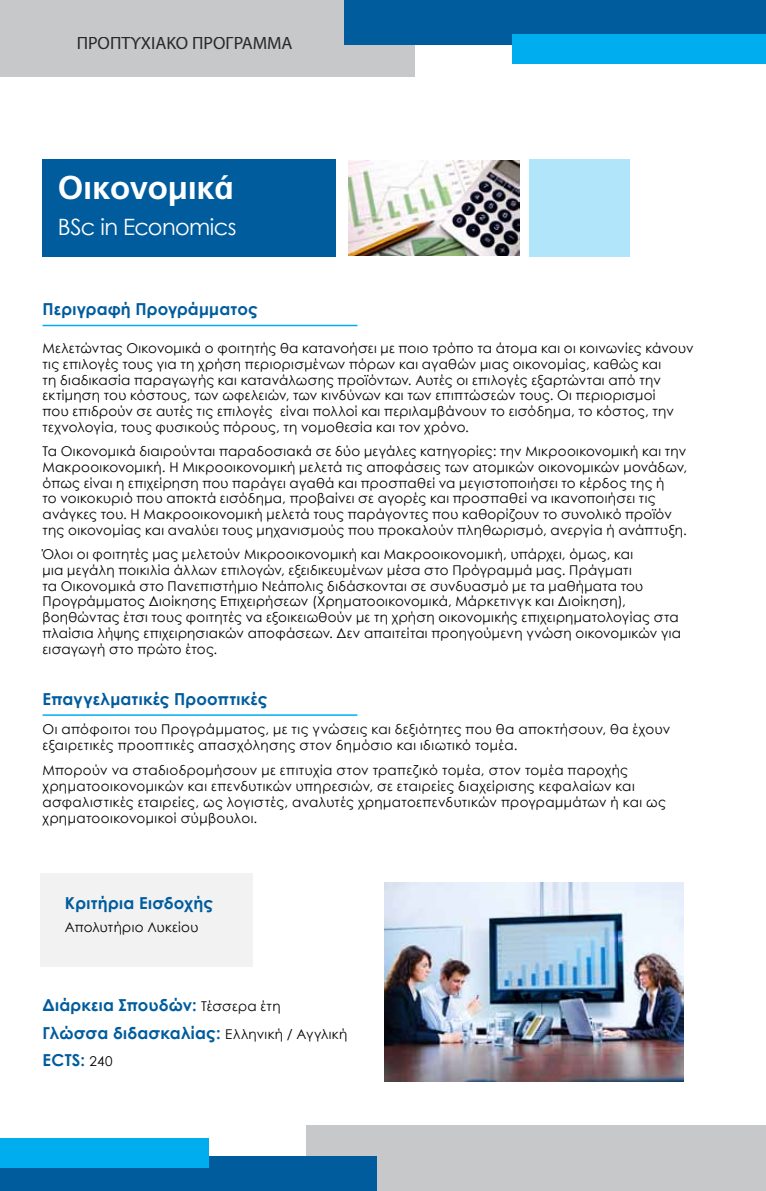
<style>
.page{position:relative;width:766px;height:1191px;background:#fff}
.page>*{position:absolute;margin:0;border:0;box-sizing:border-box;transform-origin:0 0}
.t1{font:700 33px "PF Catalog";letter-spacing:-.01em;color:#fff}
.t2{font:22.5px "Century Gothic";letter-spacing:-.025em;color:#fff}
.t3{font:18px "Myriad Pro";color:#000}
.t4{font:700 16.5px/27.8px "Century Gothic";letter-spacing:.01em;color:#005c9d}
.t5{font:13.5px/15.8px "Century Gothic";letter-spacing:.02em;color:#000}
.s1{font-weight:400;font-size:13.5px;color:#000}
</style>
<div class="page">
<div style="left:0;top:0;width:415px;height:77px;background:#c7c8ca"></div>
<div style="left:344px;top:0;width:421px;height:45px;background:#005c9d"></div>
<div style="left:512px;top:34px;width:253px;height:30px;background:#00aeef"></div>
<div style="left:306px;top:1125px;width:459px;height:66px;background:#c7c8ca"></div>
<div style="left:0;top:1157px;width:376px;height:34px;background:#005c9d"></div>
<div style="left:0;top:1137px;width:208px;height:30px;background:#00aeef"></div>
<div style="left:43px;top:160px;width:293px;height:97px;background:#005c9d"></div>
<hr style="left:43px;top:325px;width:314px;height:1px;background:#00aeef">
<hr style="left:43px;top:714px;width:314px;height:2px;background:#00aeef">
<div style="left:40px;top:873px;width:213px;height:93px;background:#f2f2f2"></div>
<img style="left:348px;top:160px;width:171px;height:95px">
<img style="left:384px;top:883px;width:299px;height:198px">
<div style="left:529px;top:159px;width:100px;height:97px;background:#b0e5fa"></div>
<h3 class="t3" style="left:77px;top:32px;width:217px">ΠΡΟΠΤΥΧΙΑΚΟ ΠΡΟΓΡΑΜΜΑ</h3>
<h1 class="t1" style="left:58px;top:168px;width:178px">Οικονομικά</h1>
<h2 class="t2" style="left:58px;top:211px;width:180px">BSc in Economics</h2>
<p class="t4" style="left:43px;top:294px;width:216px">Περιγραφή Προγράμματος</p>
<p class="t5" style="left:43px;top:340px;width:652px">Μελετώντας Οικονομικά ο φοιτητής θα κατανοήσει με ποιο τρόπο τα άτομα και οι κοινωνίες κάνουν τις επιλογές τους για τη χρήση περιορισμένων πόρων και αγαθών μιας οικονομίας, καθώς και<br>τη διαδικασία παραγωγής και κατανάλωσης προϊόντων. Αυτές οι επιλογές εξαρτώνται από την εκτίμηση του κόστους, των ωφελειών, των κινδύνων και των επιπτώσεών τους. Οι περιορισμοί<br>που επιδρούν σε αυτές τις επιλογές είναι πολλοί και περιλαμβάνουν το εισόδημα, το κόστος, την τεχνολογία, τους φυσικούς πόρους, τη νομοθεσία και τον χρόνο.</p>
<p class="t5" style="left:43px;top:443px;width:646px">Τα Οικονομικά διαιρούνται παραδοσιακά σε δύο μεγάλες κατηγορίες: την Μικροοικονομική και την Μακροοικονομική. Η Μικροοικονομική μελετά τις αποφάσεις των ατομικών οικονομικών μονάδων, όπως είναι η επιχείρηση που παράγει αγαθά και προσπαθεί να μεγιστοποιήσει το κέρδος της ή<br>το νοικοκυριό που αποκτά εισόδημα, προβαίνει σε αγορές και προσπαθεί να ικανοποιήσει τις ανάγκες του. Η Μακροοικονομική μελετά τους παράγοντες που καθορίζουν το συνολικό προϊόν της οικονομίας και αναλύει τους μηχανισμούς που προκαλούν πληθωρισμό, ανεργία ή ανάπτυξη.</p>
<p class="t5" style="left:43px;top:546px;width:640px">Όλοι οι φοιτητές μας μελετούν Μικροοικονομική και Μακροοικονομική, υπάρχει, όμως, και<br>μια μεγάλη ποικιλία άλλων επιλογών, εξειδικευμένων μέσα στο Πρόγραμμά μας. Πράγματι<br>τα Οικονομικά στο Πανεπιστήμιο Νεάπολις διδάσκονται σε συνδυασμό με τα μαθήματα του Προγράμματος Διοίκησης Επιχειρήσεων (Χρηματοοικονομικά, Μάρκετινγκ και Διοίκηση), βοηθώντας έτσι τους φοιτητές να εξοικειωθούν με τη χρήση οικονομικής επιχειρηματολογίας στα πλαίσια λήψης επιχειρησιακών αποφάσεων. Δεν απαιτείται προηγούμενη γνώση οικονομικών για εισαγωγή στο πρώτο έτος.</p>
<p class="t4" style="left:43px;top:684px;width:226px">Επαγγελματικές Προοπτικές</p>
<p class="t5" style="left:43px;top:720px;width:629px;line-height:16.2px">Οι απόφοιτοι του Προγράμματος, με τις γνώσεις και δεξιότητες που θα αποκτήσουν, θα έχουν εξαιρετικές προοπτικές απασχόλησης στον δημόσιο και ιδιωτικό τομέα.</p>
<p class="t5" style="left:43px;top:761px;width:624px;line-height:16.2px">Μπορούν να σταδιοδρομήσουν με επιτυχία στον τραπεζικό τομέα, στον τομέα παροχής χρηματοοικονομικών και επενδυτικών υπηρεσιών, σε εταιρείες διαχείρισης κεφαλαίων και ασφαλιστικές εταιρείες, ως λογιστές, αναλυτές χρηματοεπενδυτικών προγραμμάτων ή και ως χρηματοοικονομικοί σύμβουλοι.</p>
<p class="t4" style="left:65px;top:888px;width:150px">Κριτήρια Εισδοχής</p>
<p class="t5" style="left:65px;top:919px;width:135px">Απολυτήριο Λυκείου</p>
<p class="t4" style="left:43px;top:990px;width:306px">Διάρκεια Σπουδών: <span class="s1">Τέσσερα έτη<br></span>Γλώσσα διδασκαλίας: <span class="s1">Ελληνική / Αγγλική<br></span>ECTS: <span class="s1">240</span></p>
</div>
